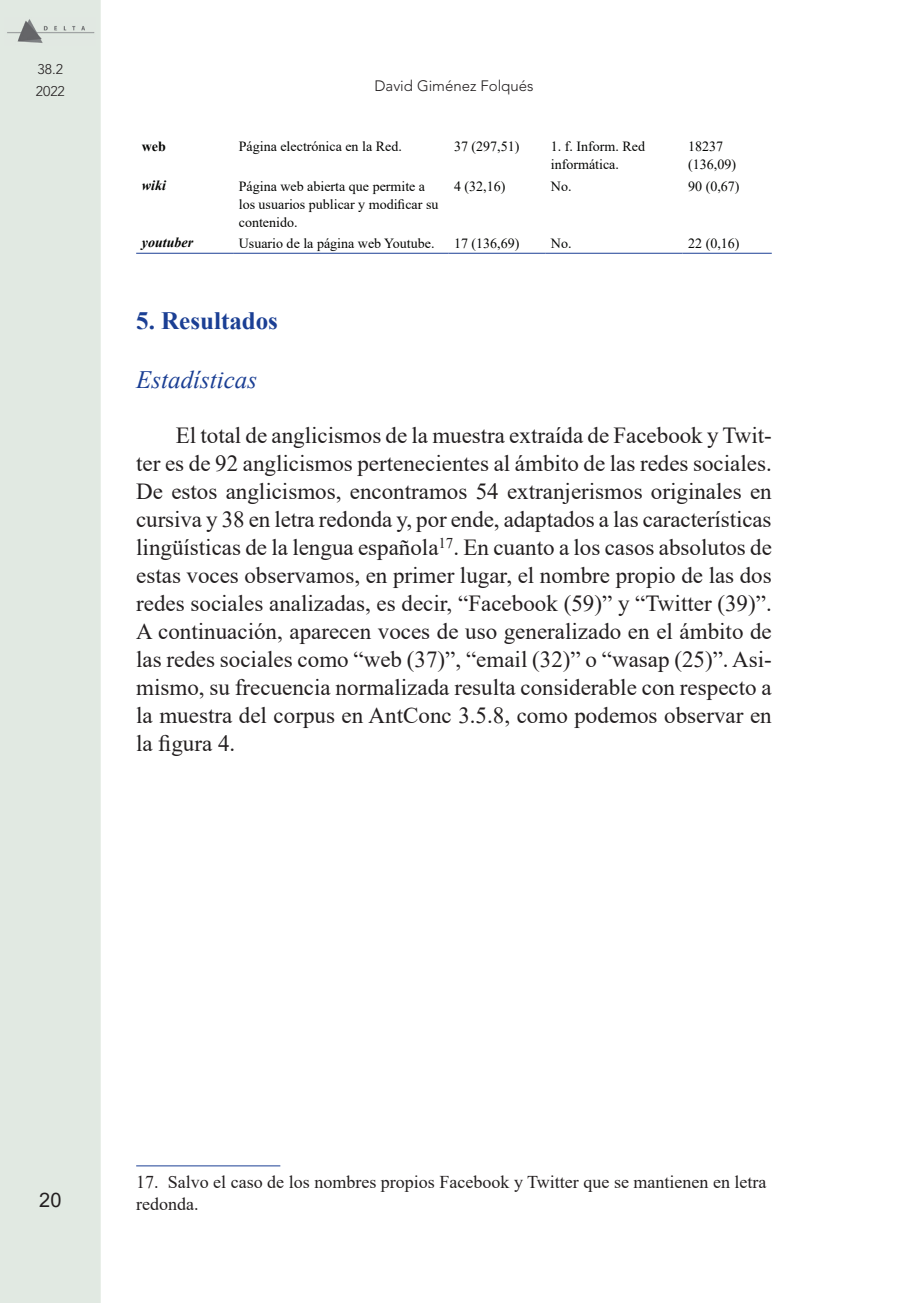
<style>
.page{position:relative;width:908px;height:1304px;background:#fff}
.page>*{position:absolute;margin:0;border:0;box-sizing:border-box;transform-origin:0 0}
.t1{font:700 25px "Times New Roman";color:#1b3f94}
.t2{font:italic 25px "Times New Roman";color:#1b3f94}
.t3{font:23px/28px "Times New Roman";color:#231f20;text-align:justify}
.t4{font:20px "Arial";color:#231f20}
.t5{font:18px/22px "Times New Roman";color:#231f20}
.t6{font:300 15px "Avenir";color:#231f20}
.t7{font:14px/18px "Times New Roman";color:#040503}
.t8{font:italic 700 14px "Times New Roman";color:#040503}
.t9{font:300 14px/22px "Avenir";color:#231f20}
.t10{font:700 14px "Times New Roman";color:#040503}
</style>
<div class="page">
<div style="left:0;top:0;width:102px;height:1303px;background:#e1e9e2"></div>
<img style="left:7px;top:19px;width:88px;height:24px">
<div style="left:101px;top:0;width:6px;height:1304px;background:#fff"></div>
<hr style="left:136px;top:253px;width:97px;height:1px;background:#1b3f94">
<hr style="left:233px;top:253px;width:215px;height:1px;background:#1b3f94">
<hr style="left:448px;top:253px;width:97px;height:1px;background:#1b3f94">
<hr style="left:545px;top:253px;width:137px;height:1px;background:#1b3f94">
<hr style="left:682px;top:253px;width:89px;height:1px;background:#1b3f94">
<hr style="left:136px;top:1165px;width:144px;height:1px;background:#1b3f94">
<p class="t9" style="left:36px;top:58px;width:31px">38.2<br>2022</p>
<p class="t6" style="left:374px;top:77px;width:160px">David Giménez Folqués</p>
<p class="t10" style="left:142px;top:136px;width:26px">web</p>
<p class="t7" style="left:239px;top:137px;width:164px">Página electrónica en la Red.</p>
<p class="t7" style="left:454px;top:137px;width:67px">37 (297,51)</p>
<p class="t7" style="left:550px;top:137px;width:96px">1. f. Inform. Red informática.</p>
<p class="t7" style="left:688px;top:137px;width:49px">18237 (136,09)</p>
<p class="t8" style="left:142px;top:176px;width:26px">wiki</p>
<p class="t7" style="left:239px;top:176px;width:201px">Página web abierta que permite a los usuarios publicar y modificar su contenido.</p>
<p class="t7" style="left:454px;top:176px;width:53px">4 (32,16)</p>
<p class="t7" style="left:550px;top:176px;width:22px">No.</p>
<p class="t7" style="left:688px;top:176px;width:53px">90 (0,67)</p>
<p class="t8" style="left:142px;top:233px;width:53px">youtuber</p>
<p class="t7" style="left:239px;top:233px;width:197px">Usuario de la página web Youtube.</p>
<p class="t7" style="left:454px;top:233px;width:67px">17 (136,69)</p>
<p class="t7" style="left:550px;top:233px;width:22px">No.</p>
<p class="t7" style="left:688px;top:233px;width:53px">22 (0,16)</p>
<p class="t1" style="left:136px;top:302px;width:143px">5. Resultados</p>
<p class="t2" style="left:136px;top:362px;width:122px">Estadísticas</p>
<p class="t3" style="left:136px;top:421px;width:637px;text-indent:40px">El total de anglicismos de la muestra extraída de Facebook y Twit&shy;ter es de 92 anglicismos pertenecientes al ámbito de las redes sociales.<br>De estos anglicismos, encontramos 54 extranjerismos originales en cursiva y 38 en letra redonda y, por ende, adaptados a las características lingüísticas de la lengua española<sup>17</sup>. En cuanto a los casos absolutos de estas voces observamos, en primer lugar, el nombre propio de las dos redes sociales analizadas, es decir, “Facebook (59)” y “Twitter (39)”.<br>A continuación, aparecen voces de uso generalizado en el ámbito de las redes sociales como “web (37)”, “email (32)” o “wasap (25)”. Asi&shy;mismo, su frecuencia normalizada resulta considerable con respecto a la muestra del corpus en AntConc 3.5.8, como podemos observar en la figura 4.</p>
<p class="t4" style="left:39px;top:1186px;width:24px">20</p>
<p class="t5" style="left:136px;top:1170px;width:631px">17. Salvo el caso de los nombres propios Facebook y Twitter que se mantienen en letra redonda.</p>
</div>
